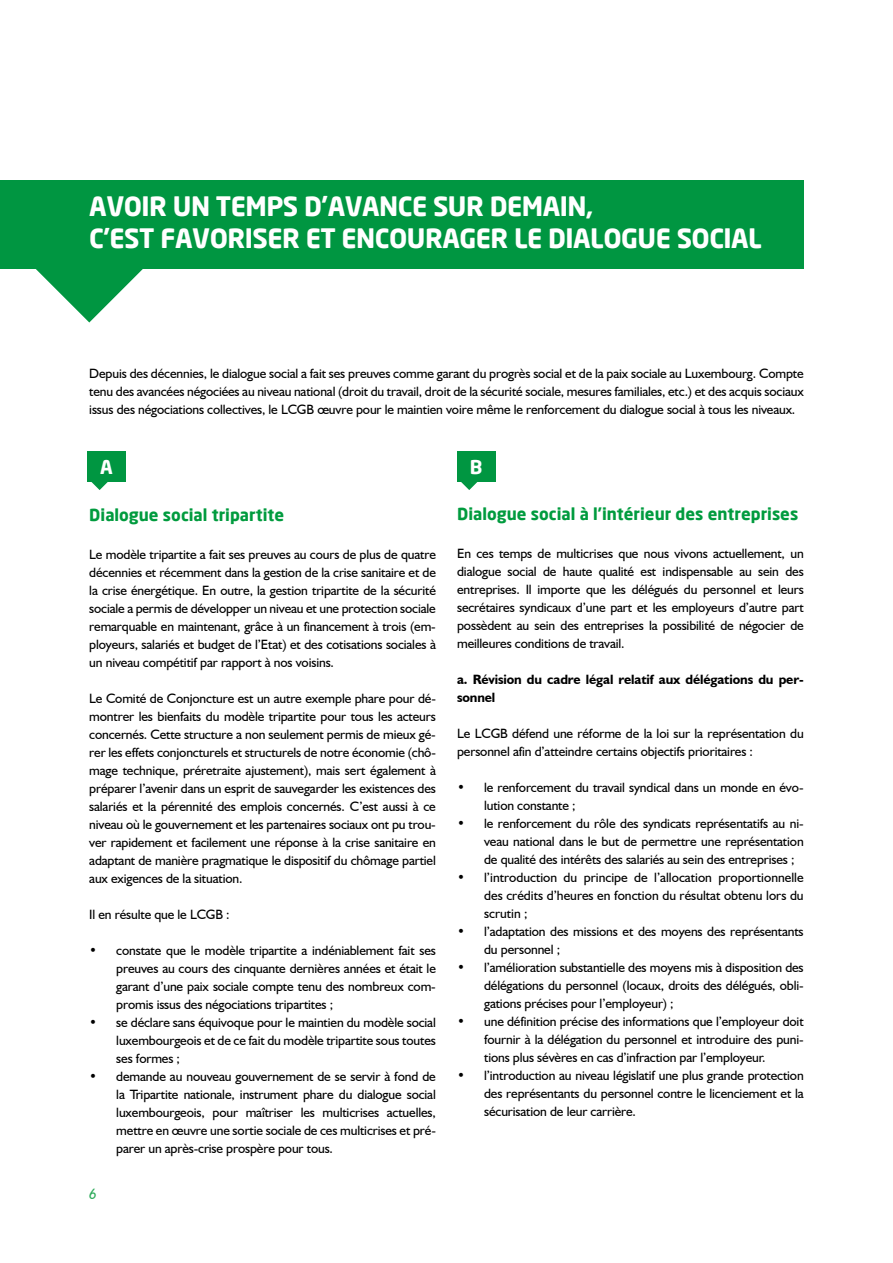
<style>
.page{position:relative;width:893px;height:1263px;background:#fff}
.page>*{position:absolute;margin:0;border:0;box-sizing:border-box;transform-origin:0 0}
.t1{font:700 26.25px/31.5px "Neo Sans";letter-spacing:-.02em;color:#fff}
.t2{font:700 18.9px "Neo Sans";color:#fff}
.t3{font:700 16.5px "Neo Sans";color:#009b3e}
.t4{font:italic 15px "Humanist 521 BT";color:#30ab5c}
.t5{font:13.5px/18px "Humanist 521 BT";letter-spacing:-.01em;color:#000;text-align:justify}
.t6{font:700 13.5px/18px "Humanist 521 BT";letter-spacing:-.01em;color:#000}
</style>
<div class="page">
<svg style="left:32px;top:268px;width:114px;height:54px"></svg>
<div style="left:0;top:180px;width:804px;height:88px;background:#009641"></div>
<div style="left:87px;top:451px;width:39px;height:31px;background:#009641"></div>
<svg style="left:91px;top:482px;width:17px;height:8px"></svg>
<div style="left:457px;top:451px;width:38px;height:31px;background:#009641"></div>
<svg style="left:461px;top:482px;width:17px;height:8px"></svg>
<h1 class="t1" style="left:89px;top:190px;width:674px">AVOIR UN TEMPS D’AVANCE SUR DEMAIN,<br>C’EST FAVORISER ET ENCOURAGER LE DIALOGUE SOCIAL</h1>
<p class="t5" style="left:89px;top:364px;width:716px">Depuis des décennies, le dialogue social a fait ses preuves comme garant du progrès social et de la paix sociale au Luxembourg. Compte tenu des avancées négociées au niveau national (droit du travail, droit de la sécurité sociale, mesures familiales, etc.) et des acquis sociaux issus des négociations collectives, le LCGB œuvre pour le maintien voire même le renforcement du dialogue social à tous les niveaux.</p>
<h2 class="t2" style="left:100px;top:454px;width:14px">A</h2>
<h2 class="t2" style="left:470px;top:454px;width:14px">B</h2>
<p class="t3" style="left:457px;top:503px;width:343px">Dialogue social à l’intérieur des entreprises</p>
<p class="t5" style="left:457px;top:544px;width:348px">En ces temps de multicrises que nous vivons actuellement, un dialogue social de haute qualité est indispensable au sein des entreprises. Il importe que les délégués du personnel et leurs secrétaires syndicaux d’une part et les employeurs d’autre part possèdent au sein des entreprises la possibilité de négocier de meilleures conditions de travail.</p>
<p class="t6" style="left:457px;top:670px;width:348px">a. Révision du cadre légal relatif aux délégations du per&shy;sonnel</p>
<p class="t5" style="left:457px;top:724px;width:348px">Le LCGB défend une réforme de la loi sur la représentation du personnel afin d’atteindre certains objectifs prioritaires :</p>
<p class="t5" style="left:484px;top:778px;width:321px;text-indent:-27px">• le renforcement du travail syndical dans un monde en évo&shy;lution constante ;</p>
<p class="t5" style="left:484px;top:814px;width:321px;text-indent:-27px">• le renforcement du rôle des syndicats représentatifs au ni&shy;veau national dans le but de permettre une représentation de qualité des intérêts des salariés au sein des entreprises ;</p>
<p class="t5" style="left:484px;top:868px;width:321px;text-indent:-27px">• l’introduction du principe de l’allocation proportionnelle des crédits d’heures en fonction du résultat obtenu lors du scrutin ;</p>
<p class="t5" style="left:484px;top:922px;width:321px;text-indent:-27px">• l’adaptation des missions et des moyens des représentants du personnel ;</p>
<p class="t5" style="left:484px;top:958px;width:321px;text-indent:-27px">• l’amélioration substantielle des moyens mis à disposition des délégations du personnel (locaux, droits des délégués, obli&shy;gations précises pour l’employeur) ;</p>
<p class="t5" style="left:484px;top:1012px;width:321px;text-indent:-27px">• une définition précise des informations que l’employeur doit fournir à la délégation du personnel et introduire des puni&shy;tions plus sévères en cas d’infraction par l’employeur.</p>
<p class="t5" style="left:484px;top:1066px;width:321px;text-indent:-27px">• l’introduction au niveau législatif une plus grande protection des représentants du personnel contre le licenciement et la sécurisation de leur carrière.</p>
<p class="t3" style="left:89px;top:504px;width:196px">Dialogue social tripartite</p>
<p class="t5" style="left:89px;top:545px;width:348px">Le modèle tripartite a fait ses preuves au cours de plus de quatre décennies et récemment dans la gestion de la crise sanitaire et de la crise énergétique. En outre, la gestion tripartite de la sécurité sociale a permis de développer un niveau et une protection sociale remarquable en maintenant, grâce à un financement à trois (em&shy;ployeurs, salariés et budget de l’Etat) et des cotisations sociales à un niveau compétitif par rapport à nos voisins.</p>
<p class="t5" style="left:89px;top:689px;width:348px">Le Comité de Conjoncture est un autre exemple phare pour dé&shy;montrer les bienfaits du modèle tripartite pour tous les acteurs concernés. Cette structure a non seulement permis de mieux gé&shy;rer les effets conjoncturels et structurels de notre économie (chô&shy;mage technique, préretraite ajustement), mais sert également à préparer l’avenir dans un esprit de sauvegarder les existences des salariés et la pérennité des emplois concernés. C’est aussi à ce niveau où le gouvernement et les partenaires sociaux ont pu trou&shy;ver rapidement et facilement une réponse à la crise sanitaire en adaptant de manière pragmatique le dispositif du chômage partiel aux exigences de la situation.</p>
<p class="t5" style="left:89px;top:905px;width:142px">Il en résulte que le LCGB :</p>
<p class="t5" style="left:116px;top:941px;width:321px;text-indent:-27px">• constate que le modèle tripartite a indéniablement fait ses preuves au cours des cinquante dernières années et était le garant d’une paix sociale compte tenu des nombreux com&shy;promis issus des négociations tripartites ;</p>
<p class="t5" style="left:116px;top:1013px;width:321px;text-indent:-27px">• se déclare sans équivoque pour le maintien du modèle social luxembourgeois et de ce fait du modèle tripartite sous toutes ses formes ;</p>
<p class="t5" style="left:116px;top:1067px;width:321px;text-indent:-27px">• demande au nouveau gouvernement de se servir à fond de la Tripartite nationale, instrument phare du dialogue social luxembourgeois, pour maîtriser les multicrises actuelles, mettre en œuvre une sortie sociale de ces multicrises et pré&shy;parer un après-crise prospère pour tous.</p>
<p class="t4" style="left:89px;top:1184px;width:9px">6</p>
</div>
